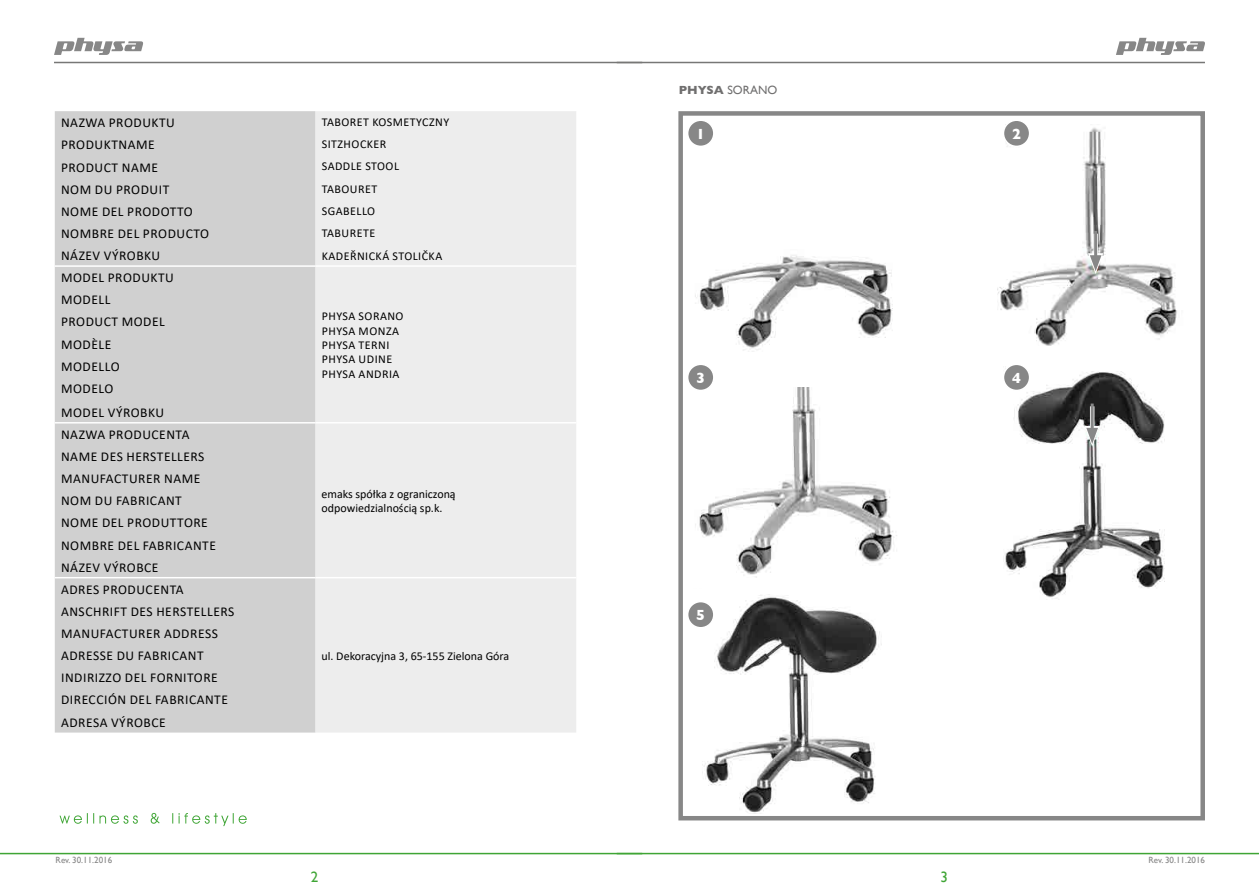
<style>
.page{position:relative;width:1259px;height:893px;background:#fff}
.page>*{position:absolute;margin:0;border:0;box-sizing:border-box;transform-origin:0 0}
.t1{font:700 15px "Gill Sans";color:#fff}
.t2{font:15px "Gill Sans";color:#3fa535}
.t3{font:13.5px/22.2px "Calibri";letter-spacing:.04em;color:#000}
.t4{font:12px/14.4px "Calibri";letter-spacing:.04em;color:#000}
.t5{font:12px/14.4px "Calibri";color:#000}
.t6{font:12px "Gill Sans";color:#706f6f}
.t7{font:9px "Gill Sans";color:#878787}
.s1{font-weight:700}
</style>
<div class="page">
<img style="left:997px;top:127px;width:180px;height:219px">
<svg style="left:1093px;top:234px;width:5px;height:19px"></svg>
<img style="left:695px;top:255px;width:198px;height:97px">
<hr style="left:54px;top:62px;width:588px;height:1px;background:#777776">
<svg style="left:54px;top:38px;width:89px;height:17px"></svg>
<hr style="left:0;top:853px;width:642px;height:1px;background:#3fa535">
<hr style="left:617px;top:62px;width:588px;height:1px;background:#777776">
<hr style="left:617px;top:853px;width:642px;height:1px;background:#3fa535">
<div style="left:55px;top:111px;width:260px;height:622px;background:#d0d0d0"></div>
<div style="left:315px;top:111px;width:261px;height:622px;background:#ededed"></div>
<hr style="left:55px;top:265px;width:260px;height:2px;background:#fff">
<hr style="left:315px;top:265px;width:261px;height:2px;background:#fff">
<hr style="left:55px;top:422px;width:260px;height:2px;background:#fff">
<hr style="left:55px;top:577px;width:260px;height:1px;background:#fff">
<hr style="left:315px;top:577px;width:261px;height:1px;background:#fff">
<hr style="left:315px;top:422px;width:261px;height:2px;background:#fff">
<svg style="left:1116px;top:38px;width:89px;height:17px"></svg>
<svg style="left:60px;top:813px;width:187px;height:13px"></svg>
<div style="left:687px;top:120px;width:27px;height:26px;background:#878787;border-radius:50%"></div>
<div style="left:687px;top:119px;width:27px;height:28px;border:2px solid #fff;border-radius:50%"></div>
<div style="left:678px;top:111px;width:527px;height:709px;border:4px solid #878787"></div>
<div style="left:1003px;top:120px;width:26px;height:26px;background:#878787;border-radius:50%"></div>
<div style="left:1002px;top:119px;width:28px;height:28px;border:2px solid #fff;border-radius:50%"></div>
<img style="left:695px;top:388px;width:202px;height:189px">
<img style="left:1005px;top:368px;width:160px;height:232px">
<img style="left:702px;top:594px;width:180px;height:220px">
<div style="left:687px;top:364px;width:27px;height:26px;background:#878787;border-radius:50%"></div>
<div style="left:687px;top:364px;width:27px;height:27px;border:2px solid #fff;border-radius:50%"></div>
<div style="left:1003px;top:364px;width:26px;height:26px;background:#878787;border-radius:50%"></div>
<div style="left:1002px;top:364px;width:28px;height:27px;border:2px solid #fff;border-radius:50%"></div>
<div style="left:687px;top:602px;width:27px;height:26px;background:#878787;border-radius:50%"></div>
<div style="left:687px;top:601px;width:27px;height:27px;border:2px solid #fff;border-radius:50%"></div>
<hr style="left:1094px;top:231px;width:3px;height:30px;background:#878787">
<svg style="left:1088px;top:253px;width:15px;height:21px"></svg>
<hr style="left:1090px;top:406px;width:4px;height:28px;background:#ababab">
<hr style="left:1090px;top:404px;width:3px;height:30px;background:#878787">
<svg style="left:1084px;top:426px;width:15px;height:21px"></svg>
<p class="t3" style="left:61px;top:111px;width:115px">NAZWA PRODUKTU</p>
<p class="t4" style="left:322px;top:115px;width:129px">TABORET KOSMETYCZNY</p>
<p class="t3" style="left:61px;top:134px;width:95px">PRODUKTNAME</p>
<p class="t4" style="left:322px;top:137px;width:66px">SITZHOCKER</p>
<p class="t3" style="left:61px;top:156px;width:98px">PRODUCT NAME</p>
<p class="t4" style="left:322px;top:159px;width:79px">SADDLE STOOL</p>
<p class="t3" style="left:61px;top:178px;width:110px">NOM DU PRODUIT</p>
<p class="t4" style="left:322px;top:181px;width:57px">TABOURET</p>
<p class="t3" style="left:61px;top:200px;width:133px">NOME DEL PRODOTTO</p>
<p class="t4" style="left:322px;top:203px;width:55px">SGABELLO</p>
<p class="t3" style="left:61px;top:222px;width:150px">NOMBRE DEL PRODUCTO</p>
<p class="t4" style="left:322px;top:225px;width:55px">TABURETE</p>
<p class="t3" style="left:61px;top:244px;width:101px">NÁZEV VÝROBKU</p>
<p class="t4" style="left:322px;top:248px;width:122px">KADEŘNICKÁ STOLIČKA</p>
<p class="t3" style="left:61px;top:266px;width:114px">MODEL PRODUKTU</p>
<p class="t4" style="left:322px;top:309px;width:83px">PHYSA SORANO<br>PHYSA MONZA<br>PHYSA TERNI<br>PHYSA UDINE<br>PHYSA ANDRIA</p>
<p class="t3" style="left:61px;top:288px;width:105px">MODELL<br>PRODUCT MODEL<br>MODÈLE<br>MODELLO<br>MODELO</p>
<p class="t3" style="left:61px;top:401px;width:130px">MODEL VÝROBKU<br>NAZWA PRODUCENTA</p>
<p class="t3" style="left:61px;top:445px;width:156px">NAME DES HERSTELLERS<br>MANUFACTURER NAME<br>NOM DU FABRICANT<br>NOME DEL PRODUTTORE<br>NOMBRE DEL FABRICANTE<br>NÁZEV VÝROBCE<br>ADRES PRODUCENTA</p>
<p class="t3" style="left:61px;top:600px;width:175px">ANSCHRIFT DES HERSTELLERS<br>MANUFACTURER ADDRESS<br>ADRESSE DU FABRICANT<br>INDIRIZZO DEL FORNITORE<br>DIRECCIÓN DEL FABRICANTE<br>ADRESA VÝROBCE</p>
<p class="t5" style="left:321px;top:486px;width:136px">emaks spółka z ograniczoną odpowiedzialnością sp.k.</p>
<p class="t5" style="left:321px;top:648px;width:189px">ul. Dekoracyjna 3, 65-155 Zielona Góra</p>
<p class="t6" style="left:679px;top:83px;width:100px"><span class="s1">PHYSA</span> SORANO</p>
<p class="t1" style="left:696px;top:125px;width:10px">1</p>
<p class="t1" style="left:1012px;top:125px;width:10px">2</p>
<p class="t1" style="left:696px;top:369px;width:10px">3</p>
<p class="t1" style="left:1012px;top:369px;width:10px">4</p>
<p class="t1" style="left:696px;top:607px;width:10px">5</p>
<p class="t7" style="left:56px;top:855px;width:58px">Rev. 30.11.2016</p>
<p class="t7" style="left:1148px;top:855px;width:58px">Rev. 30.11.2016</p>
<p class="t2" style="left:311px;top:868px;width:9px">2</p>
<p class="t2" style="left:940px;top:868px;width:9px">3</p>
</div>
